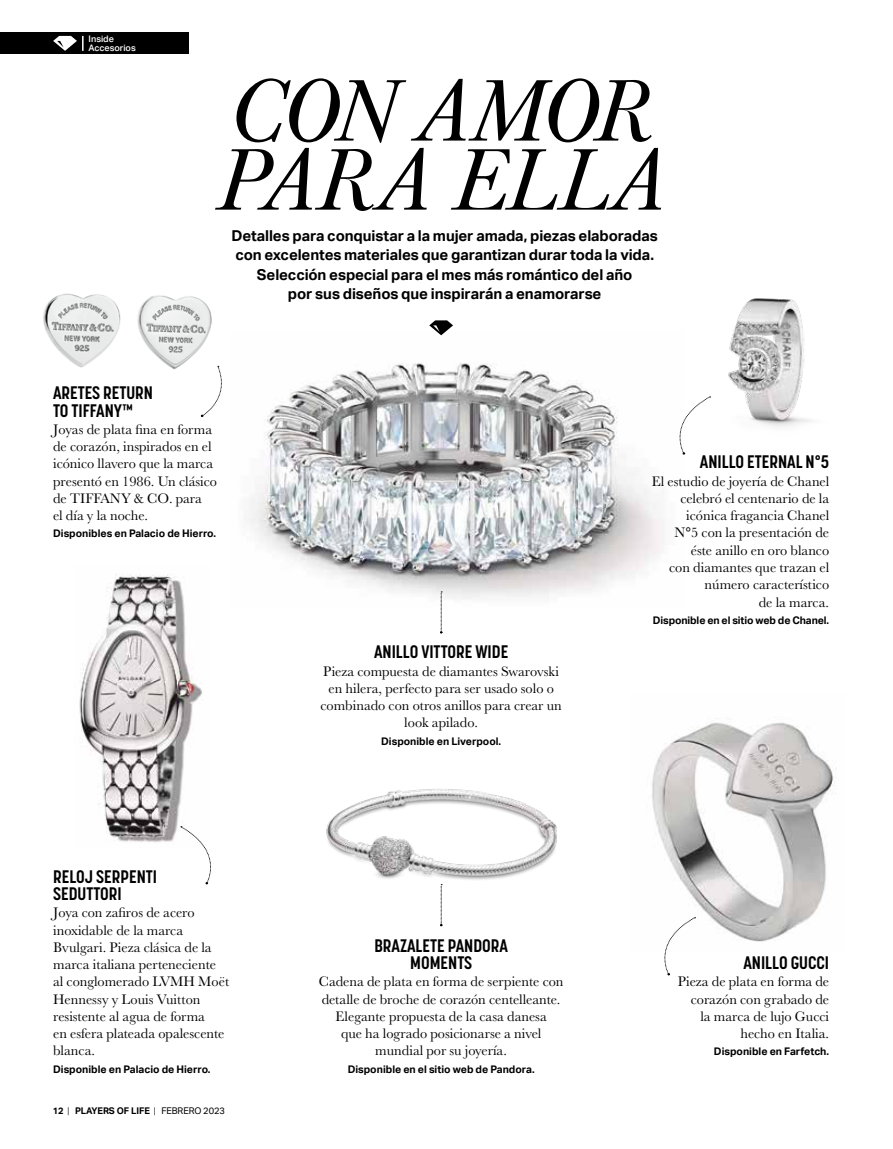
<style>
.page{position:relative;width:893px;height:1149px;background:#fff}
.page>*{position:absolute;margin:0;border:0;box-sizing:border-box;transform-origin:0 0}
.t1{font:italic 91.5px/69px "Baskerville URW";letter-spacing:-.025em;color:#000}
.t2{font:700 18px/17.2px "Korolev Condensed";color:#000}
.t3{font:700 15px/19.5px "Aktiv Grotesk";letter-spacing:-.005em;color:#000;text-align:center}
.t4{font:14.25px/17.2px "Baskerville URW";color:#000}
.t5{font:700 10.5px "Aktiv Grotesk";color:#000}
.t6{font:700 9.15px "Aktiv Grotesk";letter-spacing:-.01em;color:#000}
.t7{font:500 9px/9px "Aktiv Grotesk";color:#fff}
.s1{font-weight:300}
.s2{font-weight:400}
</style>
<div class="page">
<svg style="left:201px;top:381px;width:21px;height:36px"></svg>
<svg style="left:684px;top:396px;width:26px;height:58px"></svg>
<svg style="left:664px;top:951px;width:7px;height:24px"></svg>
<svg style="left:204px;top:848px;width:7px;height:36px"></svg>
<div style="left:0;top:33px;width:188px;height:21px;background:#000"></div>
<svg style="left:53px;top:36px;width:31px;height:15px"></svg>
<img style="left:326px;top:788px;width:231px;height:98px">
<img style="left:79px;top:574px;width:126px;height:274px">
<img style="left:43px;top:293px;width:179px;height:88px">
<img style="left:248px;top:335px;width:436px;height:264px">
<img style="left:652px;top:722px;width:184px;height:229px">
<img style="left:710px;top:298px;width:102px;height:129px">
<svg style="left:429px;top:320px;width:24px;height:15px"></svg>
<svg style="left:440px;top:591px;width:2px;height:42px"></svg>
<svg style="left:440px;top:884px;width:2px;height:42px"></svg>
<p class="t7" style="left:89px;top:34px;width:49px">Inside<br>Accesorios</p>
<h1 class="t1" style="left:216px;top:79px;width:452px">CON AMOR<br>PARA ELLA</h1>
<p class="t3" style="left:232px;top:225px;width:428px">Detalles para conquistar a la mujer amada, piezas elaboradas con excelentes materiales que garantizan durar toda la vida.<br>Selección especial para el mes más romántico del año<br>por sus diseños que inspirarán a enamorarse</p>
<p class="t2" style="left:53px;top:384px;width:101px">ARETES RETURN<br>TO TIFFANY™</p>
<p class="t4" style="left:53px;top:420px;width:165px">Joyas de plata fina en forma de corazón, inspirados en el icónico llavero que la marca presentó en 1986. Un clásico de TIFFANY &amp; CO. para<br>el día y la noche.</p>
<p class="t5" style="left:53px;top:527px;width:164px">Disponibles en Palacio de Hierro.</p>
<p class="t2" style="left:53px;top:867px;width:106px">RELOJ SERPENTI<br>SEDUTTORI</p>
<p class="t4" style="left:53px;top:903px;width:178px">Joya con zafiros de acero inoxidable de la marca<br>Bvulgari. Pieza clásica de la marca italiana perteneciente al conglomerado LVMH Moët<br>Hennessy y Louis Vuitton resistente al agua de forma<br>en esfera plateada opalescente blanca.</p>
<p class="t5" style="left:53px;top:1062px;width:159px">Disponible en Palacio de Hierro.</p>
<p class="t6" style="left:53px;top:1105px;width:174px">12 <span class="s1">|</span> PLAYERS OF LIFE <span class="s1">|</span> <span class="s2">FEBRERO 2023</span></p>
<p class="t2" style="left:374px;top:643px;width:136px">ANILLO VITTORE WIDE</p>
<p class="t4" style="left:321px;top:661px;width:243px;text-align:center">Pieza compuesta de diamantes Swarovski en hilera, perfecto para ser usado solo o combinado con otros anillos para crear un look apilado.</p>
<p class="t5" style="left:381px;top:734px;width:122px">Disponible en Liverpool.</p>
<p class="t2" style="left:374px;top:936px;width:135px;text-align:center">BRAZALETE PANDORA<br>MOMENTS</p>
<p class="t4" style="left:319px;top:972px;width:246px;text-align:center">Cadena de plata en forma de serpiente con detalle de broche de corazón centelleante.<br>Elegante propuesta de la casa danesa<br>que ha logrado posicionarse a nivel mundial por su joyería.</p>
<p class="t5" style="left:348px;top:1062px;width:188px">Disponible en el sitio web de Pandora.</p>
<p class="t2" style="left:700px;top:453px;width:131px">ANILLO ETERNAL N°5</p>
<p class="t4" style="left:652px;top:471px;width:179px;text-align:right">El estudio de joyería de Chanel celebró el centenario de la icónica fragancia Chanel<br>N°5 con la presentación de éste anillo en oro blanco<br>con diamantes que trazan el número característico<br>de la marca.</p>
<p class="t5" style="left:653px;top:613px;width:178px">Disponible en el sitio web de Chanel.</p>
<p class="t2" style="left:743px;top:953px;width:87px">ANILLO GUCCI</p>
<p class="t4" style="left:678px;top:972px;width:153px;text-align:right">Pieza de plata en forma de corazón con grabado de la marca de lujo Gucci hecho en Italia.</p>
<p class="t5" style="left:714px;top:1045px;width:117px">Disponible en Farfetch.</p>
</div>
